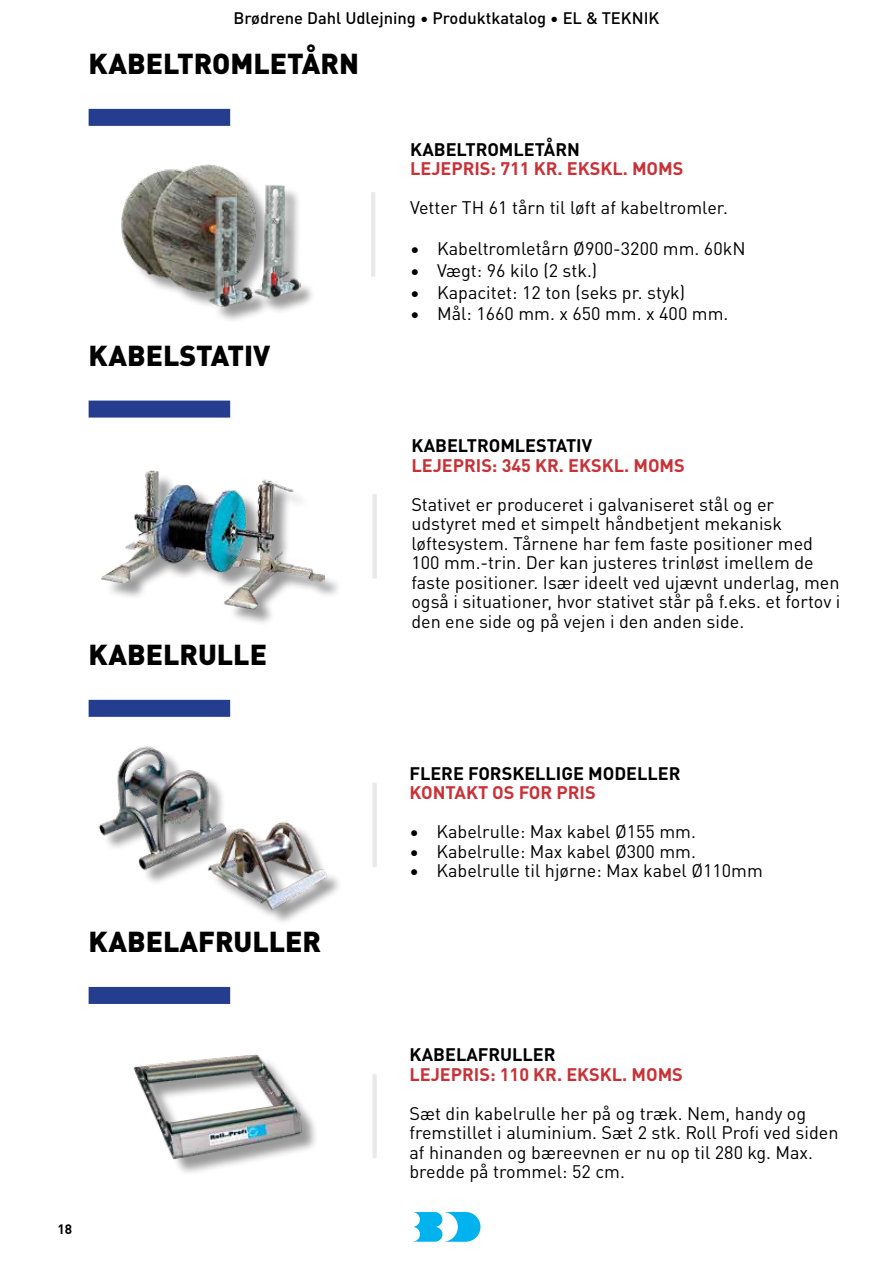
<style>
.page{position:relative;width:893px;height:1263px;background:#fff}
.page>*{position:absolute;margin:0;border:0;box-sizing:border-box;transform-origin:0 0}
.t1{font:900 28.5px "DIN Pro";color:#000}
.t2{font:18px/19.5px "DIN Pro";color:#000}
.t3{font:700 18px "DIN Pro";color:#c93137}
.t4{font:700 18px "DIN Pro";color:#000}
.t5{font:500 16.5px "DIN Pro";color:#000}
.t6{font:700 13.5px "DIN Pro";color:#000}
</style>
<div class="page">
<svg style="left:413px;top:1212px;width:67px;height:30px"></svg>
<div style="left:137px;top:1058px;width:182px;height:118px;background:#000;opacity:.4"></div>
<img style="left:133px;top:1054px;width:175px;height:122px">
<div style="left:372px;top:1074px;width:5px;height:84px;background:#e9e9e8"></div>
<div style="left:89px;top:987px;width:141px;height:17px;background:#243d8f"></div>
<div style="left:89px;top:700px;width:141px;height:17px;background:#243d8f"></div>
<div style="left:372px;top:783px;width:5px;height:84px;background:#e9e9e8"></div>
<img style="left:98px;top:746px;width:125px;height:132px">
<div style="left:211px;top:825px;width:132px;height:101px;background:#000;opacity:.4"></div>
<img style="left:196px;top:810px;width:140px;height:101px">
<div style="left:89px;top:109px;width:141px;height:17px;background:#243d8f"></div>
<hr style="left:371px;top:192px;width:4px;height:85px;background:#e9e9e8">
<div style="left:124px;top:167px;width:193px;height:156px;background:#000;opacity:.4"></div>
<img style="left:121px;top:164px;width:179px;height:154px">
<div style="left:104px;top:474px;width:238px;height:153px;background:#000;opacity:.4"></div>
<img style="left:101px;top:470px;width:224px;height:140px">
<div style="left:372px;top:494px;width:5px;height:84px;background:#e9e9e8"></div>
<div style="left:89px;top:401px;width:141px;height:17px;background:#243d8f"></div>
<p class="t5" style="left:234px;top:5px;width:427px">Brødrene Dahl Udlejning • Produktkatalog • EL &amp; TEKNIK</p>
<h1 class="t1" style="left:89px;top:41px;width:272px">KABELTROMLETÅRN</h1>
<h1 class="t1" style="left:89px;top:333px;width:183px">KABELSTATIV</h1>
<h1 class="t1" style="left:89px;top:632px;width:180px">KABELRULLE</h1>
<p class="t4" style="left:410px;top:135px;width:171px">KABELTROMLETÅRN</p>
<p class="t3" style="left:410px;top:155px;width:275px">LEJEPRIS: 711 KR. EKSKL. MOMS</p>
<p class="t2" style="left:410px;top:197px;width:319px">Vetter TH 61 tårn til løft af kabeltromler.</p>
<p class="t2" style="left:410px;top:238px;width:337px">• Kabeltromletårn Ø900-3200 mm. 60kN</p>
<p class="t2" style="left:410px;top:260px;width:189px">• Vægt: 96 kilo (2 stk.)</p>
<p class="t2" style="left:410px;top:281px;width:277px">• Kapacitet: 12 ton (seks pr. styk)</p>
<p class="t2" style="left:410px;top:303px;width:320px">• Mål: 1660 mm. x 650 mm. x 400 mm.</p>
<p class="t4" style="left:411px;top:431px;width:182px">KABELTROMLESTATIV</p>
<p class="t3" style="left:411px;top:451px;width:275px">LEJEPRIS: 345 KR. EKSKL. MOMS</p>
<p class="t2" style="left:411px;top:493px;width:431px">Stativet er produceret i galvaniseret stål og er udstyret med et simpelt håndbetjent mekanisk løftesystem. Tårnene har fem faste positioner med 100 mm.-trin. Der kan justeres trinløst imellem de faste positioner. Især ideelt ved ujævnt underlag, men også i situationer, hvor stativet står på f.eks. et fortov i den ene side og på vejen i den anden side.</p>
<h1 class="t1" style="left:89px;top:919px;width:234px">KABELAFRULLER</h1>
<p class="t6" style="left:58px;top:1218px;width:16px">18</p>
<p class="t4" style="left:409px;top:759px;width:273px">FLERE FORSKELLIGE MODELLER</p>
<p class="t3" style="left:409px;top:779px;width:188px">KONTAKT OS FOR PRIS</p>
<p class="t2" style="left:409px;top:821px;width:288px">• Kabelrulle: Max kabel Ø155 mm.</p>
<p class="t2" style="left:409px;top:840px;width:288px">• Kabelrulle: Max kabel Ø300 mm.</p>
<p class="t2" style="left:409px;top:860px;width:355px">• Kabelrulle til hjørne: Max kabel Ø110mm</p>
<p class="t4" style="left:409px;top:1040px;width:148px">KABELAFRULLER</p>
<p class="t3" style="left:409px;top:1060px;width:275px">LEJEPRIS: 110 KR. EKSKL. MOMS</p>
<p class="t2" style="left:409px;top:1102px;width:431px">Sæt din kabelrulle her på og træk. Nem, handy og fremstillet i aluminium. Sæt 2 stk. Roll Profi ved siden af hinanden og bæreevnen er nu op til 280 kg. Max. bredde på trommel: 52 cm.</p>
</div>
